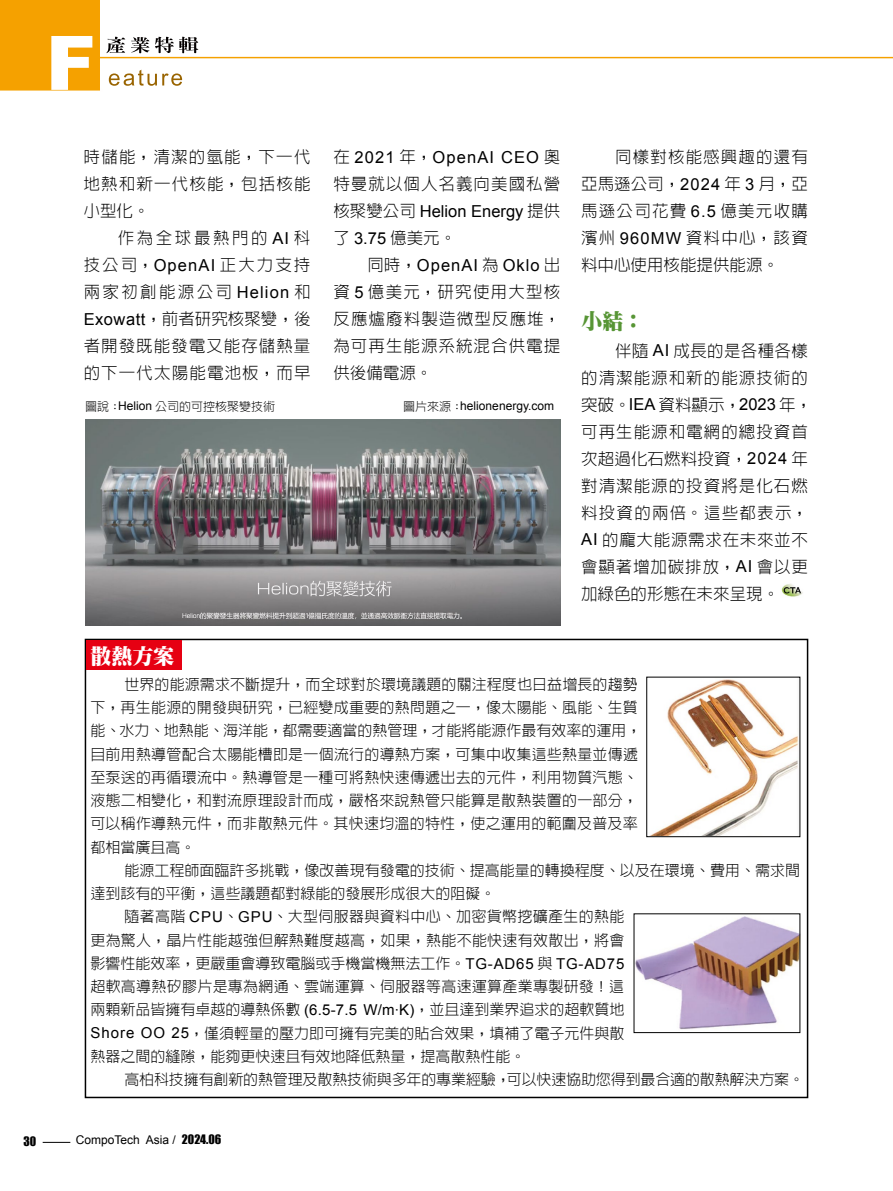
<style>
.page{position:relative;width:893px;height:1191px;background:#fff}
.page>*{position:absolute;margin:0;border:0;box-sizing:border-box;transform-origin:0 0}
.t1{font:900 21px "Inn Ming";color:#fff}
.t2{font:900 21px "Inn Ming";color:#579535}
.t3{font:300 16.5px/27px "Lin Gothic";letter-spacing:.06em;color:#000;text-align:justify}
.t4{font:16.5px "Arial";letter-spacing:.06em;color:#000}
.t5{font:16.5px "Arial";color:#000}
.t6{font:300 15px/23.2px "Lin Gothic";letter-spacing:.005em;color:#000}
.t7{font:12px "Arial";color:#000}
.t8{font:300 12px "Lin Gothic";color:#000}
.t9{font:12px "Impact";color:#000}
.s1{font-family:"Arial";font-weight:400}
.s2{font-family:"Lin Gothic";font-weight:300}
.s3{font-family:"Impact"}
</style>
<div class="page">
<img style="left:0;top:0;width:893px;height:91px">
<img style="left:109px;top:70px;width:73px;height:16px">
<img style="left:108px;top:37px;width:80px;height:16px">
<img style="left:51px;top:36px;width:41px;height:54px">
<svg style="left:43px;top:1142px;width:27px;height:1px"></svg>
<img style="left:86px;top:419px;width:474px;height:206px">
<img style="left:781px;top:583px;width:22px;height:14px">
<div style="left:85px;top:638px;width:723px;height:460px;border:2px solid #000"></div>
<div style="left:87px;top:640px;width:95px;height:29px;background:#e60012"></div>
<img style="left:651px;top:679px;width:147px;height:156px">
<img style="left:636px;top:916px;width:162px;height:114px">
<p class="t3" style="left:84px;top:144px;width:228px">時儲能，清潔的氫能，下一代地熱和新一代核能，包括核能小型化。</p>
<p class="t3" style="left:84px;top:225px;width:228px;text-indent:34px">作為全球最熱門的 <span class="s1">AI</span> 科技公司，<span class="s1">OpenAI</span> 正大力支持兩家初創能源公司 <span class="s1">Helion</span> 和<span class="s1">Exowatt</span>，前者研究核聚變，後者開發既能發電又能存儲熱量的下一代太陽能電池板，而早</p>
<p class="t4" style="left:333px;top:146px;width:228px"><span class="s2">在</span> 2021 <span class="s2">年，</span>OpenAI CEO <span class="s2">奧</span></p>
<p class="t3" style="left:333px;top:171px;width:228px">特曼就以個人名義向美國私營</p>
<p class="t5" style="left:333px;top:200px;width:228px"><span class="s2">核聚變公司</span> Helion Energy <span class="s2">提供</span></p>
<p class="t3" style="left:333px;top:225px;width:124px">了 <span class="s1">3.75</span> 億美元。</p>
<p class="t4" style="left:367px;top:254px;width:194px"><span class="s2">同時，</span>OpenAI <span class="s2">為</span> Oklo <span class="s2">出</span></p>
<p class="t3" style="left:333px;top:279px;width:228px">資 <span class="s1">5</span> 億美元，研究使用大型核反應爐廢料製造微型反應堆，為可再生能源系統混合供電提供後備電源。</p>
<p class="t8" style="left:85px;top:400px;width:192px">圖說 :<span class="s1">Helion</span> 公司的可控核聚變技術</p>
<p class="t7" style="left:403px;top:398px;width:152px"><span class="s2">圖片來源 :</span>helionenergy.com</p>
<p class="t3" style="left:581px;top:143px;width:228px;text-indent:34px">同樣對核能感興趣的還有亞馬遜公司，<span class="s1">2024</span> 年 <span class="s1">3</span> 月，亞馬遜公司花費 <span class="s1">6.5</span> 億美元收購濱州 <span class="s1">960MW</span> 資料中心，該資料中心使用核能提供能源。</p>
<h1 class="t2" style="left:581px;top:310px;width:64px">小結：</h1>
<p class="t3" style="left:581px;top:337px;width:232px;text-align:left;text-indent:34px">伴隨 <span class="s1">AI</span> 成長的是各種各樣的清潔能源和新的能源技術的突破。<span class="s1">IEA</span> 資料顯示，<span class="s1">2023</span> 年，可再生能源和電網的總投資首次超過化石燃料投資，<span class="s1">2024</span> 年對清潔能源的投資將是化石燃料投資的兩倍。這些都表示，<br><span class="s1">AI</span> 的龐大能源需求在未來並不會顯著增加碳排放，<span class="s1">AI</span> 會以更加綠色的形態在未來呈現。</p>
<h1 class="t1" style="left:90px;top:644px;width:86px">散熱方案</h1>
<p class="t6" style="left:90px;top:672px;width:553px;text-indent:34px">世界的能源需求不斷提升，而全球對於環境議題的關注程度也日益增長的趨勢下，再生能源的開發與研究，已經變成重要的熱問題之一，像太陽能、風能、生質能、水力、地熱能、海洋能，都需要適當的熱管理，才能將能源作最有效率的運用，目前用熱導管配合太陽能槽即是一個流行的導熱方案，可集中收集這些熱量並傳遞至泵送的再循環流中。熱導管是一種可將熱快速傳遞出去的元件，利用物質汽態、液態二相變化，和對流原理設計而成，嚴格來說熱管只能算是散熱裝置的一部分，可以稱作導熱元件，而非散熱元件。其快速均溫的特性，使之運用的範圍及普及率都相當廣且高。</p>
<p class="t6" style="left:124px;top:858px;width:677px">能源工程師面臨許多挑戰，像改善現有發電的技術、提高能量的轉換程度、以及在環境、費用、需求間</p>
<p class="t6" style="left:90px;top:882px;width:406px">達到該有的平衡，這些議題都對綠能的發展形成很大的阻礙。</p>
<p class="t6" style="left:124px;top:905px;width:502px">隨著高階 <span class="s1">CPU</span>、<span class="s1">GPU</span>、大型伺服器與資料中心、加密貨幣挖礦產生的熱能</p>
<p class="t6" style="left:90px;top:928px;width:536px">更為驚人，晶片性能越強但解熱難度越高，如果，熱能不能快速有效散出，將會</p>
<p class="t6" style="left:90px;top:951px;width:536px">影響性能效率，更嚴重會導致電腦或手機當機無法工作。<span class="s1">TG-AD65</span> 與 <span class="s1">TG-AD75</span></p>
<p class="t6" style="left:90px;top:975px;width:535px">超軟高導熱矽膠片是專為網通、雲端運算、伺服器等高速運算產業專製研發！這</p>
<p class="t6" style="left:90px;top:998px;width:536px">兩顆新品皆擁有卓越的導熱係數 <span class="s1">(6.5-7.5 W/m·K)</span>，並且達到業界追求的超軟質地</p>
<p class="t6" style="left:90px;top:1021px;width:536px"><span class="s1">Shore OO 25</span>，僅須輕量的壓力即可擁有完美的貼合效果，填補了電子元件與散</p>
<p class="t6" style="left:90px;top:1044px;width:436px">熱器之間的縫隙，能夠更快速且有效地降低熱量，提高散熱性能。</p>
<p class="t6" style="left:124px;top:1068px;width:681px">高柏科技擁有創新的熱管理及散熱技術與多年的專業經驗，可以快速協助您得到最合適的散熱解決方案。</p>
<p class="t9" style="left:24px;top:1132px;width:14px">30</p>
<p class="t7" style="left:76px;top:1131px;width:147px">CompoTech Asia / <span class="s3">2024.06</span></p>
</div>
